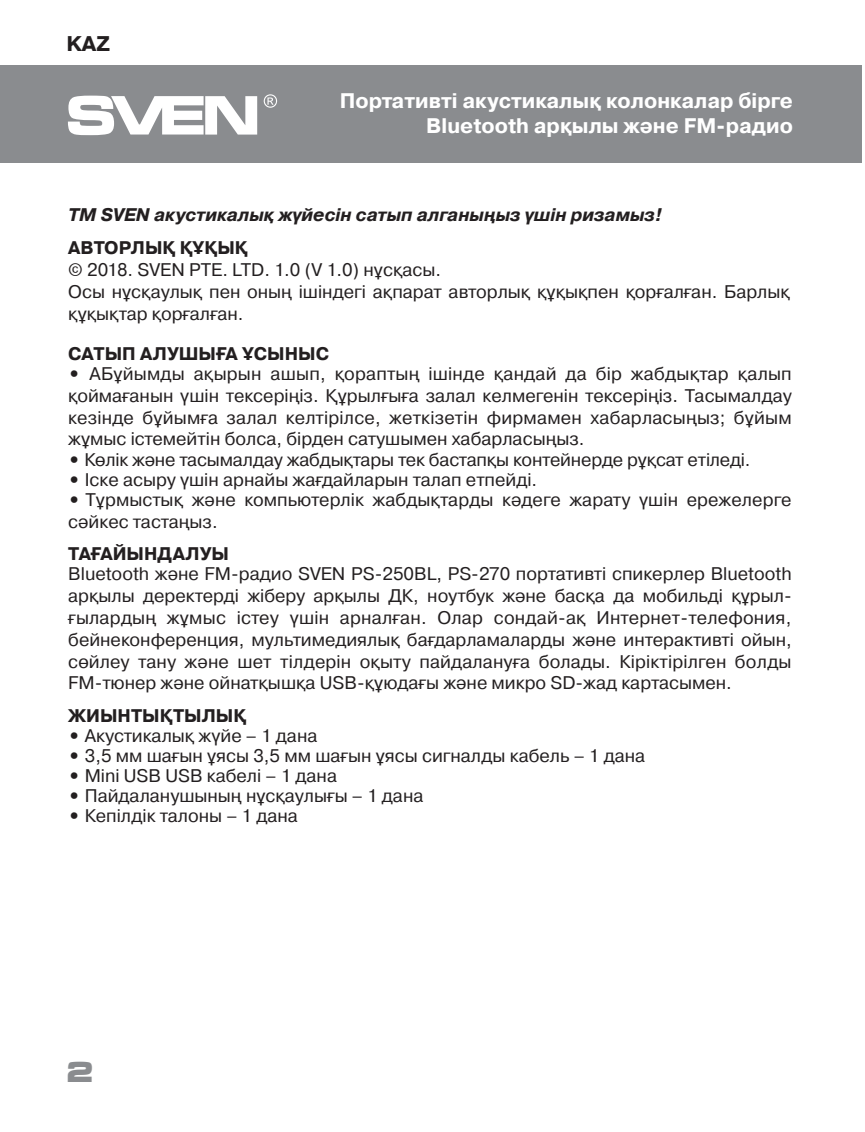
<style>
.page{position:relative;width:865px;height:1132px;background:#fff}
.page>*{position:absolute;margin:0;border:0;box-sizing:border-box;transform-origin:0 0}
.t1{font:700 28.35px "Micra";color:#8a8c8f}
.t2{font:700 21px/25.2px "Pragmatica";color:#fff;text-align:right}
.t3{font:700 21px "Pragmatica";color:#231f20}
.t4{font:18.2px/21.7px "Pragmatica";color:#231f20}
.t5{font:700 18.2px "Pragmatica";color:#231f20}
.t6{font:italic 700 18.2px "Pragmatica";color:#231f20}
.s1{font-weight:700}
</style>
<div class="page">
<div style="left:0;top:65px;width:861px;height:98px;background:#8a8c8f"></div>
<svg style="left:68px;top:96px;width:189px;height:39px"></svg>
<svg style="left:263px;top:94px;width:14px;height:14px"></svg>
<p class="t3" style="left:66px;top:30px;width:45px">KAZ</p>
<p class="t2" style="left:340px;top:88px;width:454px">Портативті aкустикалық колонкалар бірге<br>Bluetooth арқылы және FM-радио</p>
<p class="t6" style="left:68px;top:203px;width:595px">ТМ SVEN акустикалық жүйесiн сатып алганыңыз үшiн ризамыз!</p>
<p class="t5" style="left:68px;top:236px;width:181px">АВТОРЛЫҚ ҚҰҚЫҚ</p>
<p class="t4" style="left:68px;top:259px;width:722px">© 2018. SVEN PTE. LTD. 1.0 (V 1.0) нұсқасы.<br>Осы нұсқаулық пен оның ішіндегі ақпарат авторлық құқықпен қорғалған. Барлық құқықтар қорғалған.</p>
<p class="t5" style="left:68px;top:341px;width:262px">САТЫП АЛУШЫҒА ҰСЫНЫС</p>
<p class="t4" style="left:68px;top:363px;width:724px;text-align:justify"><span class="s1">•</span> АБұйымды ақырын ашып, қораптың ішінде қандай да бір жабдықтар қалып қоймағанын үшін тексеріңіз. Құрылғыға залал келмегенін тексеріңіз. Тасымалдау кезінде бұйымға залал келтірілсе, жеткізетін фирмамен хабарласыңыз; бұйым жұмыс істемейтін болса, бірден сатушымен хабарласыңыз.</p>
<p class="t4" style="left:68px;top:448px;width:683px"><span class="s1">•</span> Көлік және тасымалдау жабдықтары тек бастапқы контейнерде рұқсат етіледі.</p>
<p class="t4" style="left:68px;top:469px;width:470px"><span class="s1">•</span> Іске асыру үшін арнайы жағдайларын талап етпейді.</p>
<p class="t4" style="left:68px;top:489px;width:724px"><span class="s1">•</span> Тұрмыстық және компьютерлік жабдықтарды кәдеге жарату үшін ережелерге сәйкес тастаңыз.</p>
<p class="t5" style="left:68px;top:541px;width:162px">ТАҒАЙЫНДАЛУЫ</p>
<p class="t4" style="left:68px;top:563px;width:724px;text-align:justify">Bluetooth және FM-радио SVEN PS-250BL, PS-270 портативті спикерлер Bluetooth арқылы деректерді жіберу арқылы ДК, ноутбук және басқа да мобильді құрыл&shy;ғылардың жұмыс істеу үшін арналған. Олар сондай-ақ Интернет-телефония, бейнеконференция, мультимедиялық бағдарламаларды және интерактивті ойын, сөйлеу тану және шет тілдерін оқыту пайдалануға болады. Кіріктірілген болды FM-тюнер және ойнатқышқа USB-құюдағы және микро SD-жад картасымен.</p>
<p class="t5" style="left:68px;top:703px;width:179px">ЖИЫНТЫҚТЫЛЫҚ</p>
<p class="t4" style="left:68px;top:725px;width:251px"><span class="s1">•</span> Акустикалық жүйе – 1 дана</p>
<p class="t4" style="left:68px;top:745px;width:578px"><span class="s1">•</span> 3,5 мм шағын ұясы 3,5 мм шағын ұясы сигналды кабель – 1 дана</p>
<p class="t4" style="left:68px;top:765px;width:270px"><span class="s1">•</span> Mini USB USB кабелі – 1 дана</p>
<p class="t4" style="left:68px;top:785px;width:356px"><span class="s1">•</span> Пайдаланушының нұсқаулығы – 1 дана</p>
<p class="t4" style="left:68px;top:805px;width:231px"><span class="s1">•</span> Кепілдік талоны – 1 дана</p>
<h1 class="t1" style="left:66px;top:1056px;width:31px">2</h1>
</div>
